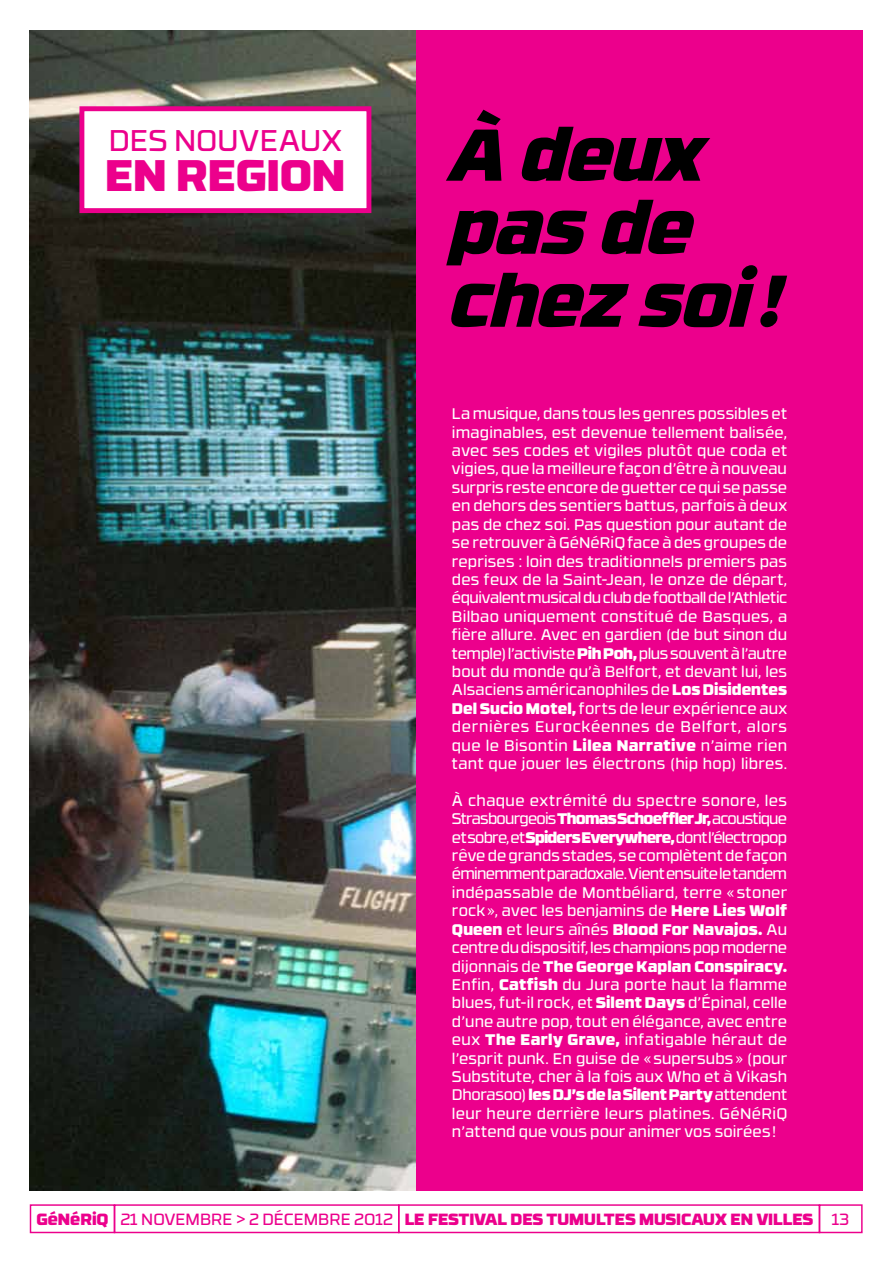
<style>
.page{position:relative;width:893px;height:1263px;background:#fff}
.page>*{position:absolute;margin:0;border:0;box-sizing:border-box;transform-origin:0 0}
.t1{font:italic 900 73.05px/73.1px "RB No 3.1";letter-spacing:-.005em;color:#000}
.t2{font:900 44.1px "RB No 3.1";color:#ec008c}
.t3{font:29.85px "RB No 3.1";letter-spacing:.01em;color:#ec008c}
.t4{font:900 16.2px "RB No 3.1";color:#ec008c}
.t5{font:15.3px/18.5px "RB No 3.1";letter-spacing:.015em;color:#fff;text-align:justify}
.s1{font-weight:900}
.s2{font-weight:400}
</style>
<div class="page">
<div style="left:416px;top:30px;width:447px;height:1160px;background:#ec008c"></div>
<img style="left:30px;top:30px;width:386px;height:1160px">
<div style="left:82px;top:109px;width:287px;height:102px;background:#fff"></div>
<div style="left:79px;top:106px;width:292px;height:107px;border:5px solid #ec008c"></div>
<div style="left:398px;top:1204px;width:422px;height:29px;border:1px solid #ec008c"></div>
<div style="left:114px;top:1204px;width:285px;height:29px;border:1px solid #ec008c"></div>
<div style="left:30px;top:1204px;width:85px;height:29px;border:1px solid #ec008c"></div>
<div style="left:819px;top:1204px;width:44px;height:29px;border:1px solid #ec008c"></div>
<h3 class="t3" style="left:109px;top:118px;width:87px">DES NOU</h3>
<h3 class="t3" style="left:239px;top:118px;width:105px">VEAUX</h3>
<h2 class="t2" style="left:105px;top:137px;width:188px">EN REGION</h2>
<h1 class="t1" style="left:452px;top:112px;width:334px">À deux pas de chez soi!</h1>
<p class="t5" style="left:452px;top:403px;width:337px">La musique, dans tous les genres possibles et imaginables, est devenue tellement balisée, avec ses codes et vigiles plutôt que coda et vigies, que la meilleure façon d’être à nouveau surpris reste encore de guetter ce qui se passe en dehors des sentiers battus, parfois à deux pas de chez soi. Pas question pour autant de se retrouver à GéNéRiQ face à des groupes de reprises : loin des traditionnels premiers pas des feux de la Saint-Jean, le onze de départ, équivalent musical du club de football de l’Athletic Bilbao uniquement constitué de Basques, a fière allure. Avec en gardien (de but sinon du temple) l’activiste <span class="s1">Pih Poh,</span> plus souvent à l’autre bout du monde qu’à Belfort, et devant lui, les Alsaciens américanophiles de <span class="s1">Los Disidentes Del Sucio Motel,</span> forts de leur expérience aux dernières Eurockéennes de Belfort, alors que le Bisontin <span class="s1">Lilea Narrative</span> n’aime rien tant que jouer les électrons (hip hop) libres.</p>
<p class="t5" style="left:452px;top:790px;width:337px">À chaque extrémité du spectre sonore, les Strasbourgeois <span class="s1">Thomas Schoeffler Jr,</span> acoustique et sobre, et <span class="s1">Spiders Everywhere,</span> dont l’électropop rêve de grands stades, se complètent de façon éminemment paradoxale. Vient ensuite le tandem indépassable de Montbéliard, terre « stoner rock», avec les benjamins de <span class="s1">Here Lies Wolf Queen</span> et leurs aînés <span class="s1">Blood For Navajos.</span> Au centre du dispositif, les champions pop moderne dijonnais de <span class="s1">The George Kaplan Conspiracy.<br></span>Enfin, <span class="s1">Catfish</span> du Jura porte haut la flamme blues, fut-il rock, et <span class="s1">Silent Days</span> d’Épinal, celle d’une autre pop, tout en élégance, avec entre eux <span class="s1">The Early Grave,</span> infatigable héraut de l’esprit punk. En guise de «supersubs» (pour Substitute, cher à la fois aux Who et à Vikash Dhorasoo) <span class="s1">les DJ’s de la Silent Party</span> attendent leur heure derrière leurs platines. GéNéRiQ n’attend que vous pour animer vos soirées!</p>
<p class="t4" style="left:36px;top:1205px;width:814px">GéNéRiQ <span class="s2">21 NOVEMBRE &gt; 2 DÉ CEMBRE 2012</span> Le festival des tumultes musicaux en villes <span class="s2">13</span></p>
</div>
